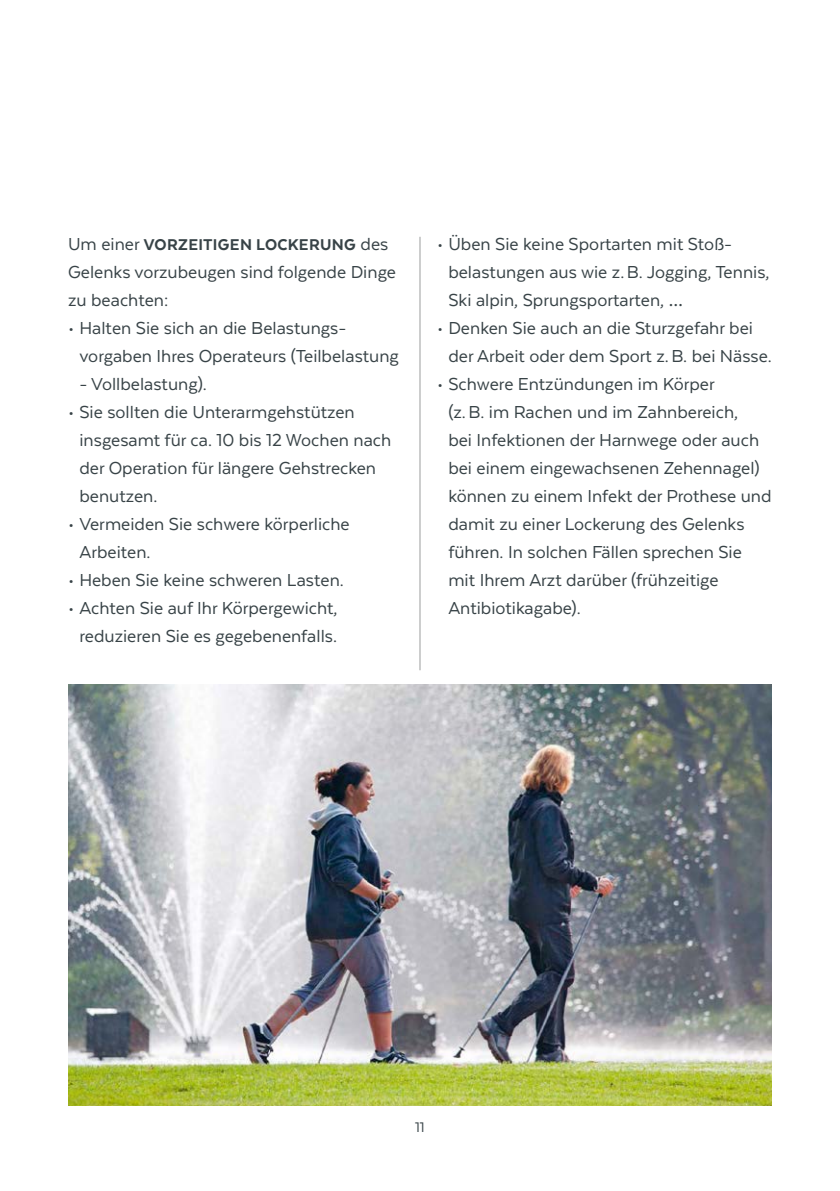
<style>
.page{position:relative;width:840px;height:1191px;background:#fff}
.page>*{position:absolute;margin:0;border:0;box-sizing:border-box;transform-origin:0 0}
.t1{font:20px/28px "Texta";color:#384347}
.t2{font:800 18px "Texta";letter-spacing:.02em;color:#384347}
.t3{font:16px "Texta";color:#384347}
.s1{font-weight:400;font-size:20px}
</style>
<div class="page">
<img style="left:68px;top:684px;width:703px;height:422px">
<hr style="left:419px;top:237px;width:1px;height:433px;background:#9c9d9d">
<p class="t2" style="left:68px;top:235px;width:321px"><span class="s1">Um einer</span> VORZEITIGEN LOCKERUNG <span class="s1">des</span></p>
<p class="t1" style="left:68px;top:258px;width:329px">Gelenks vorzubeugen sind folgende Dinge zu beachten:</p>
<p class="t1" style="left:79px;top:314px;width:321px;text-indent:-11px">• Halten Sie sich an die Belastungs&shy;vorgaben Ihres Operateurs (Teilbelastung</p>
<p class="t1" style="left:79px;top:370px;width:129px">- Vollbelastung).</p>
<p class="t1" style="left:79px;top:398px;width:313px;text-indent:-11px">• Sie sollten die Unterarmgehstützen insgesamt für ca. 10 bis 12 Wochen nach der Operation für längere Gehstrecken benutzen.</p>
<p class="t1" style="left:79px;top:510px;width:272px;text-indent:-11px">• Vermeiden Sie schwere körperliche<br>Arbeiten.</p>
<p class="t1" style="left:68px;top:566px;width:277px">• Heben Sie keine schweren Lasten.</p>
<p class="t1" style="left:68px;top:594px;width:271px;text-align:center">• Achten Sie auf Ihr Körpergewicht, reduzieren Sie es gegebenenfalls.</p>
<p class="t1" style="left:448px;top:230px;width:322px;text-indent:-11px">• Üben Sie keine Sportarten mit Stoß&shy;belastungen aus wie z.B. Jogging, Tennis,<br>Ski alpin, Sprungsportarten, …</p>
<p class="t1" style="left:448px;top:314px;width:325px;text-indent:-11px">• Denken Sie auch an die Sturzgefahr bei der Arbeit oder dem Sport z.B. bei Nässe.</p>
<p class="t1" style="left:448px;top:370px;width:324px;text-indent:-11px">• Schwere Entzündungen im Körper<br>(z.B. im Rachen und im Zahnbereich,<br>bei Infektionen der Harnwege oder auch bei einem eingewachsenen Zehennagel) können zu einem Infekt der Prothese und damit zu einer Lockerung des Gelenks führen. In solchen Fällen sprechen Sie mit Ihrem Arzt darüber (frühzeitige Antibiotikagabe).</p>
<p class="t3" style="left:415px;top:1119px;width:11px">11</p>
</div>
